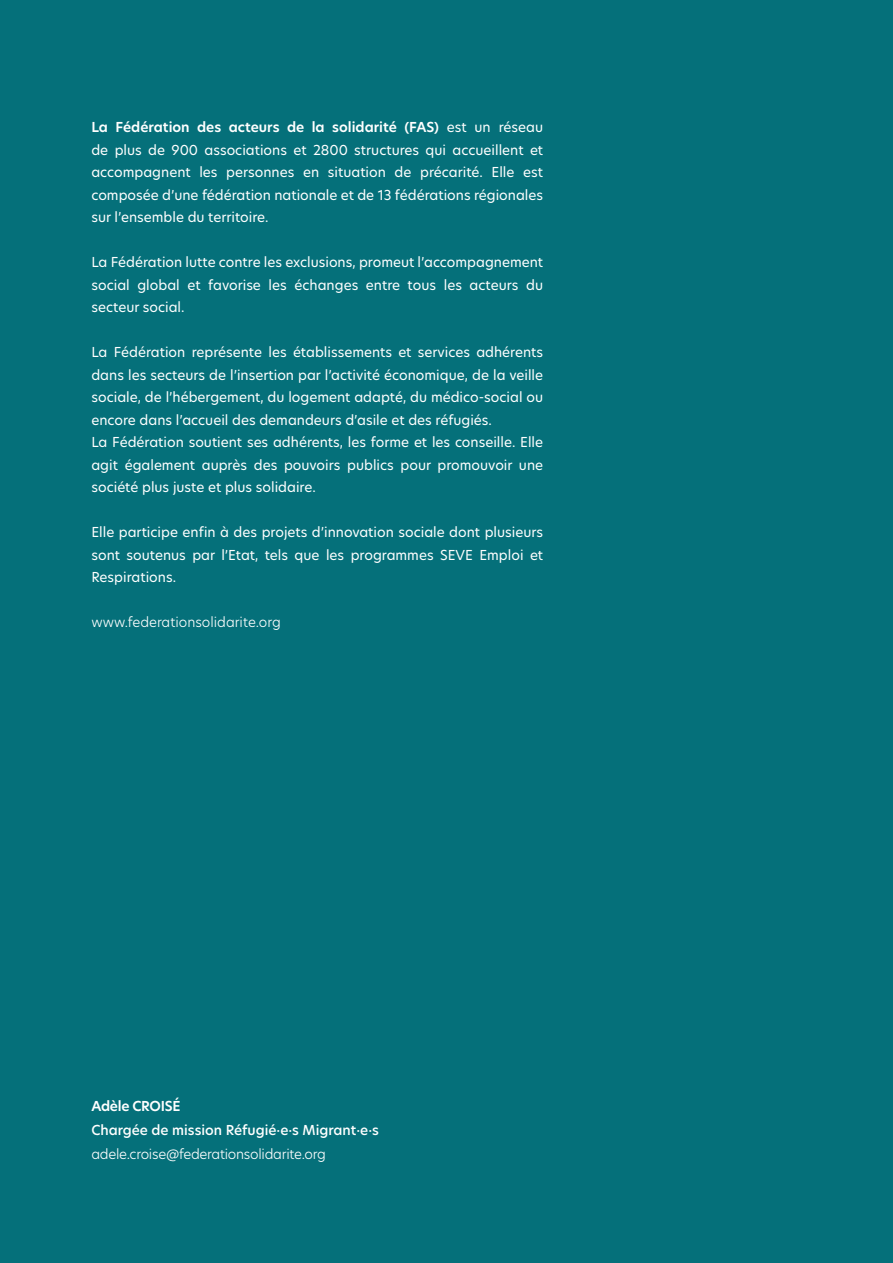
<style>
.page{position:relative;width:893px;height:1263px;background:#05707a}
.page>*{position:absolute;margin:0;border:0;box-sizing:border-box;transform-origin:0 0}
.t1{font:13.5px/22.5px "Hero New";color:#fff;text-align:justify}
.t2{font:500 13.5px "Hero New";color:#fff}
.t3{font:300 13.5px "Hero New";letter-spacing:-.02em;color:#fff}
.t4{font:300 13.5px "Hero New";color:#fff}
.t5{font:600 13.5px "Hero New";letter-spacing:-.02em;color:#fff}
.s1{font-weight:600}
</style>
<div class="page">
<p class="t1" style="left:91px;top:116px;width:453px"><span class="s1">La Fédération des acteurs de la solidarité (FAS)</span> est un réseau de plus de 900 associations et 2800 structures qui accueillent et accompagnent les personnes en situation de précarité. Elle est composée d’une fédération nationale et de 13 fédérations régionales sur l’ensemble du territoire.</p>
<p class="t1" style="left:91px;top:251px;width:453px">La Fédération lutte contre les exclusions, promeut l’accompagnement social global et favorise les échanges entre tous les acteurs du secteur social.</p>
<p class="t1" style="left:91px;top:341px;width:453px;text-align:left">La Fédération représente les établissements et services adhérents dans les secteurs de l’insertion par l’activité économique, de la veille sociale, de l’hébergement, du logement adapté, du médico-social ou encore dans l’accueil des demandeurs d’asile et des réfugiés.<br>La Fédération soutient ses adhérents, les forme et les conseille. Elle agit également auprès des pouvoirs publics pour promouvoir une société plus juste et plus solidaire.</p>
<p class="t1" style="left:91px;top:521px;width:453px">Elle participe enfin à des projets d’innovation sociale dont plusieurs sont soutenus par l’Etat, tels que les programmes SEVE Emploi et Respirations.</p>
<p class="t4" style="left:91px;top:613px;width:191px">www.federationsolidarite.org</p>
<p class="t5" style="left:91px;top:1097px;width:91px">Adèle CROISÉ</p>
<p class="t2" style="left:91px;top:1121px;width:289px">Chargée de mission Réfugié·e·s Migrant·e·s</p>
<p class="t3" style="left:91px;top:1145px;width:236px">adele.croise@federationsolidarite.org</p>
</div>
